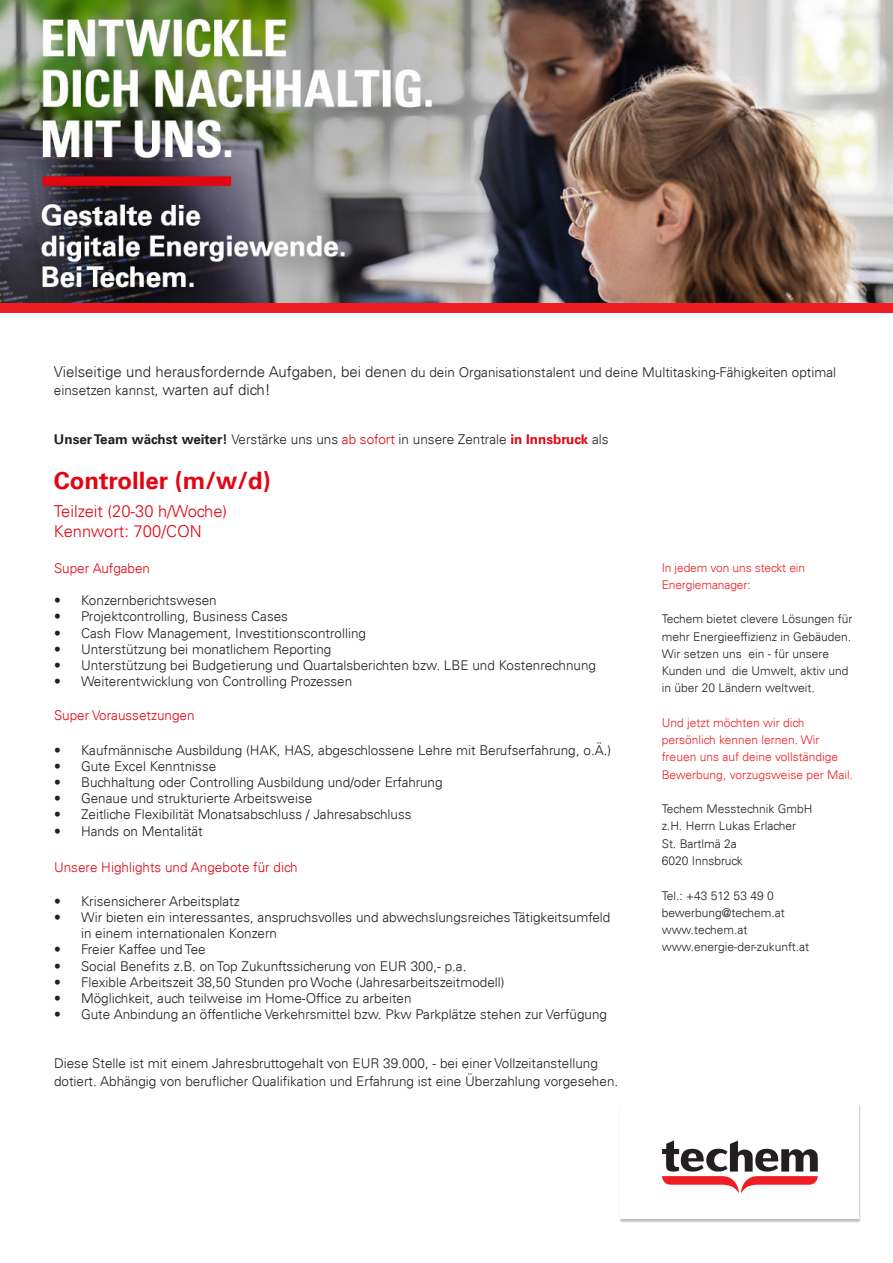
<style>
.page{position:relative;width:893px;height:1263px;background:#fff}
.page>*{position:absolute;margin:0;border:0;box-sizing:border-box;transform-origin:0 0}
.t1{font:700 24px "Univers 65";color:#e20613}
.t2{font:300 16.5px "Univers 45";color:#e20613}
.t3{font:300 13.5px/18px "Univers 45";color:#231f20}
.t4{font:300 13.5px "Univers 45";color:#e20613}
.Tabelle_Fließtext_li{font:300 12px/17.2px "Univers 45";color:#231f20}
.Tabelle_Fließtext_li-2{font:300 12px/17.2px "Univers 45";color:#ee1d23}
.s1{font-size:15px}
.s2{font-family:"Univers 65";font-weight:700}
.s3{color:#e20613}
.s4{font-family:"Univers 65";font-weight:700;color:#e20613}
</style>
<div class="page">
<img style="left:0;top:0;width:893px;height:303px">
<div style="left:0;top:303px;width:893px;height:10px;background:#ee1d23"></div>
<div style="left:619px;top:1104px;width:242px;height:119px;background:#231f20;opacity:.3"></div>
<div style="left:621px;top:1104px;width:238px;height:115px;background:#fff"></div>
<svg style="left:662px;top:1140px;width:156px;height:53px"></svg>
<p class="t3" style="left:54px;top:363px;width:784px"><span class="s1">Vielseitige und herausfordernde Aufgaben, bei denen</span> du dein Organisationstalent und deine Multitasking-Fähigkeiten optimal einsetzen kannst, <span class="s1">warten auf dich!</span></p>
<p class="t3" style="left:54px;top:430px;width:556px"><span class="s2">Unser Team wächst weiter!</span> Verstärke uns uns <span class="s3">ab sofort</span> in unsere Zentrale <span class="s4">in Innsbruck</span> als</p>
<p class="t1" style="left:54px;top:466px;width:218px">Controller (m/w/d)</p>
<p class="t2" style="left:54px;top:502px;width:175px">Teilzeit (20-30 h/Woche)</p>
<p class="t2" style="left:54px;top:521px;width:149px">Kennwort: 700/CON</p>
<p class="Tabelle_Fließtext_li-2" style="left:662px;top:559px;width:145px">In jedem von uns steckt ein<br>Energiemanager:</p>
<p class="Tabelle_Fließtext_li" style="left:662px;top:611px;width:192px">Techem bietet clevere Lösungen für mehr Energieeffizienz in Gebäuden.<br>Wir setzen uns ein - für unsere<br>Kunden und die Umwelt, aktiv und in über 20 Ländern weltweit.</p>
<p class="Tabelle_Fließtext_li-2" style="left:662px;top:714px;width:193px">Und jetzt möchten wir dich persönlich kennen lernen. Wir freuen uns auf deine vollständige<br>Bewerbung, vorzugsweise per Mail.</p>
<p class="Tabelle_Fließtext_li" style="left:662px;top:800px;width:152px">Techem Messtechnik GmbH</p>
<p class="Tabelle_Fließtext_li" style="left:662px;top:818px;width:136px">z.H. Herrn Lukas Erlacher</p>
<p class="Tabelle_Fließtext_li" style="left:662px;top:835px;width:77px">St. Bartlmä 2a</p>
<p class="Tabelle_Fließtext_li" style="left:662px;top:852px;width:83px">6020 Innsbruck</p>
<p class="Tabelle_Fließtext_li" style="left:662px;top:887px;width:114px">Tel.: +43 512 53 49 0</p>
<p class="Tabelle_Fließtext_li" style="left:662px;top:904px;width:125px">bewerbung@techem.at</p>
<p class="Tabelle_Fließtext_li" style="left:662px;top:921px;width:87px">www.techem.at</p>
<p class="Tabelle_Fließtext_li" style="left:662px;top:938px;width:149px">www.energie-der-zukunft.at</p>
<p class="t4" style="left:54px;top:560px;width:98px">Super Aufgaben</p>
<p class="t3" style="left:54px;top:591px;width:164px">• Konzernberichtswesen</p>
<p class="t3" style="left:54px;top:608px;width:236px">• Projektcontrolling, Business Cases</p>
<p class="t3" style="left:54px;top:624px;width:314px">• Cash Flow Management, Investitionscontrolling</p>
<p class="t3" style="left:54px;top:640px;width:279px">• Unterstützung bei monatlichem Reporting</p>
<p class="t3" style="left:54px;top:656px;width:543px">• Unterstützung bei Budgetierung und Quartalsberichten bzw. LBE und Kostenrechnung</p>
<p class="t3" style="left:54px;top:672px;width:300px">• Weiterentwicklung von Controlling Prozessen</p>
<p class="t4" style="left:54px;top:707px;width:142px">Super Voraussetzungen</p>
<p class="t3" style="left:54px;top:741px;width:559px">• Kaufmännische Ausbildung (HAK, HAS, abgeschlossene Lehre mit Berufserfahrung, o.Ä.)</p>
<p class="t3" style="left:54px;top:757px;width:164px">• Gute Excel Kenntnisse</p>
<p class="t3" style="left:54px;top:773px;width:390px">• Buchhaltung oder Controlling Ausbildung und/oder Erfahrung</p>
<p class="t3" style="left:54px;top:789px;width:260px">• Genaue und strukturierte Arbeitsweise</p>
<p class="t3" style="left:54px;top:806px;width:359px">• Zeitliche Flexibilität Monatsabschluss / Jahresabschluss</p>
<p class="t3" style="left:54px;top:822px;width:150px">• Hands on Mentalität</p>
<p class="t4" style="left:54px;top:859px;width:245px">Unsere Highlights und Angebote für dich</p>
<p class="t3" style="left:54px;top:892px;width:187px">• Krisensicherer Arbeitsplatz</p>
<p class="t3" style="left:81px;top:909px;width:531px;line-height:16.2px;text-indent:-27px">• Wir bieten ein interessantes, anspruchsvolles und abwechslungsreiches Tätigkeitsumfeld in einem internationalen Konzern</p>
<p class="t3" style="left:54px;top:941px;width:153px">• Freier Kaffee und Tee</p>
<p class="t3" style="left:54px;top:957px;width:414px">• Social Benefits z.B. on Top Zukunftssicherung von EUR 300,- p.a.</p>
<p class="t3" style="left:54px;top:973px;width:452px">• Flexible Arbeitszeit 38,50 Stunden pro Woche (Jahresarbeitszeitmodell)</p>
<p class="t3" style="left:54px;top:989px;width:359px">• Möglichkeit, auch teilweise im Home-Office zu arbeiten</p>
<p class="t3" style="left:54px;top:1005px;width:555px">• Gute Anbindung an öffentliche Verkehrsmittel bzw. Pkw Parkplätze stehen zur Verfügung</p>
<p class="t3" style="left:54px;top:1054px;width:566px">Diese Stelle ist mit einem Jahresbruttogehalt von EUR 39.000, - bei einer Vollzeitanstellung dotiert. Abhängig von beruflicher Qualifikation und Erfahrung ist eine Überzahlung vorgesehen.</p>
</div>
